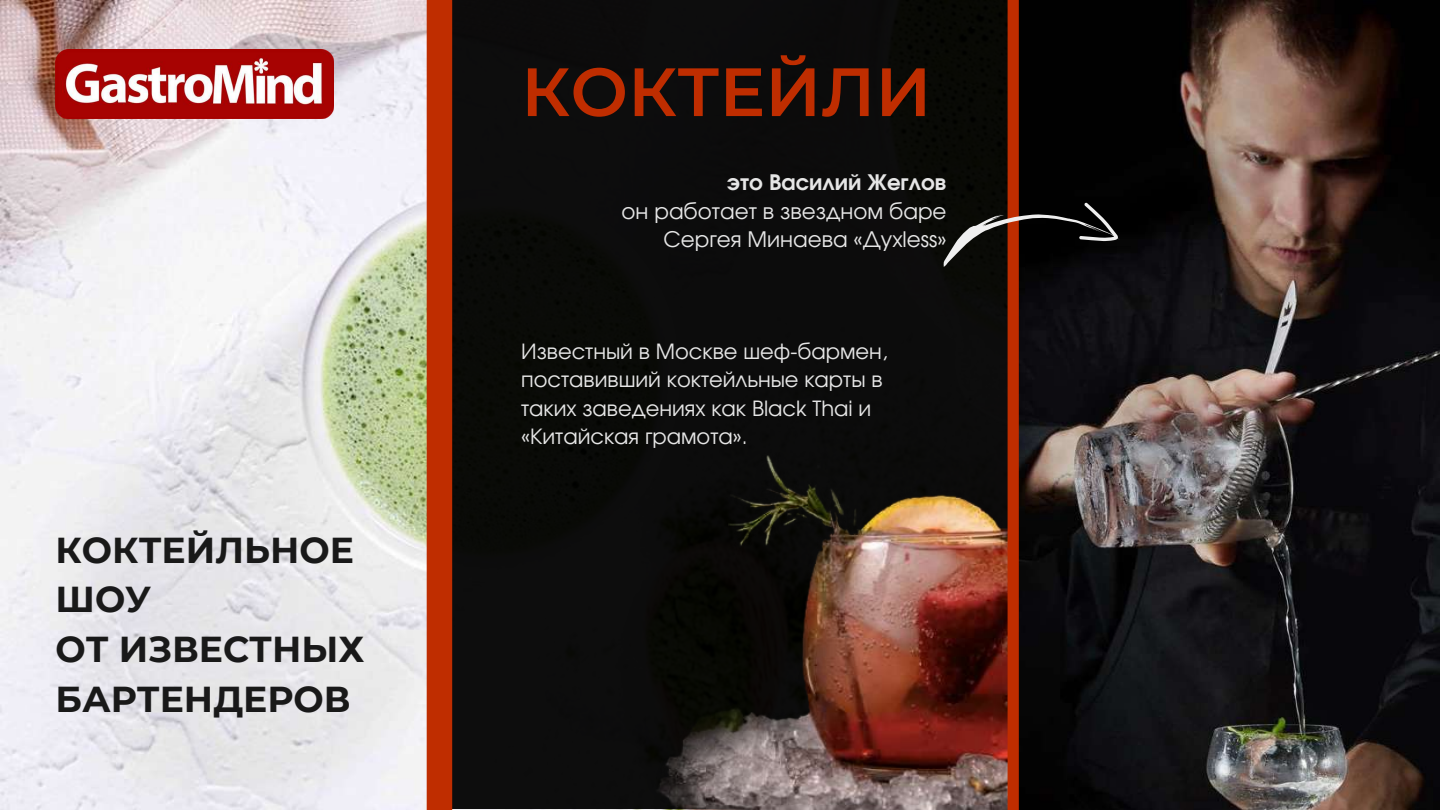
<style>
.page{position:relative;width:1440px;height:810px;background:#fff}
.page>*{position:absolute;margin:0;border:0;box-sizing:border-box;transform-origin:0 0}
.t1{font:600 68.2px "Montserrat";color:#bf2d00}
.t2{font:700 36px/49.7px "Montserrat";color:#191919}
.t3{font:21.4px/28.5px "Evolventa";color:#e6e6e6;text-align:right}
.t4{font:700 21.4px "Evolventa";color:#e6e6e6}
.t5{font:21px/28.5px "Evolventa";color:#e6e6e6}
</style>
<div class="page">
<img style="left:0;top:0;width:427px;height:810px">
<div style="left:452px;top:0;width:576px;height:808px;background:#0c0c0c"></div>
<img style="left:419px;top:361px;width:589px;height:449px">
<img style="left:1019px;top:0;width:421px;height:810px">
<img style="left:56px;top:50px;width:278px;height:68px">
<div style="left:427px;top:0;width:25px;height:810px;background:#bf2d00"></div>
<div style="left:1008px;top:0;width:11px;height:810px;background:#bf2d00"></div>
<svg style="left:942px;top:194px;width:178px;height:92px"></svg>
<h2 class="t2" style="left:56px;top:525px;width:310px">КОКТЕЙЛЬНОЕ<br>ШОУ<br>ОТ ИЗВЕСТНЫХ<br>БАРТЕНДЕРОВ</h2>
<h1 class="t1" style="left:521px;top:50px;width:412px">КОКТЕЙЛИ</h1>
<p class="t4" style="left:727px;top:173px;width:221px">это Василий Жеглов</p>
<p class="t3" style="left:622px;top:198px;width:326px">он работает в звездном баре<br>Сергея Минаева «Духless»</p>
<p class="t5" style="left:521px;top:338px;width:368px">Известный в Москве шеф-бармен, поставивший коктейльные карты в таких заведениях как Black Thai и «Китайская грамота».</p>
</div>
